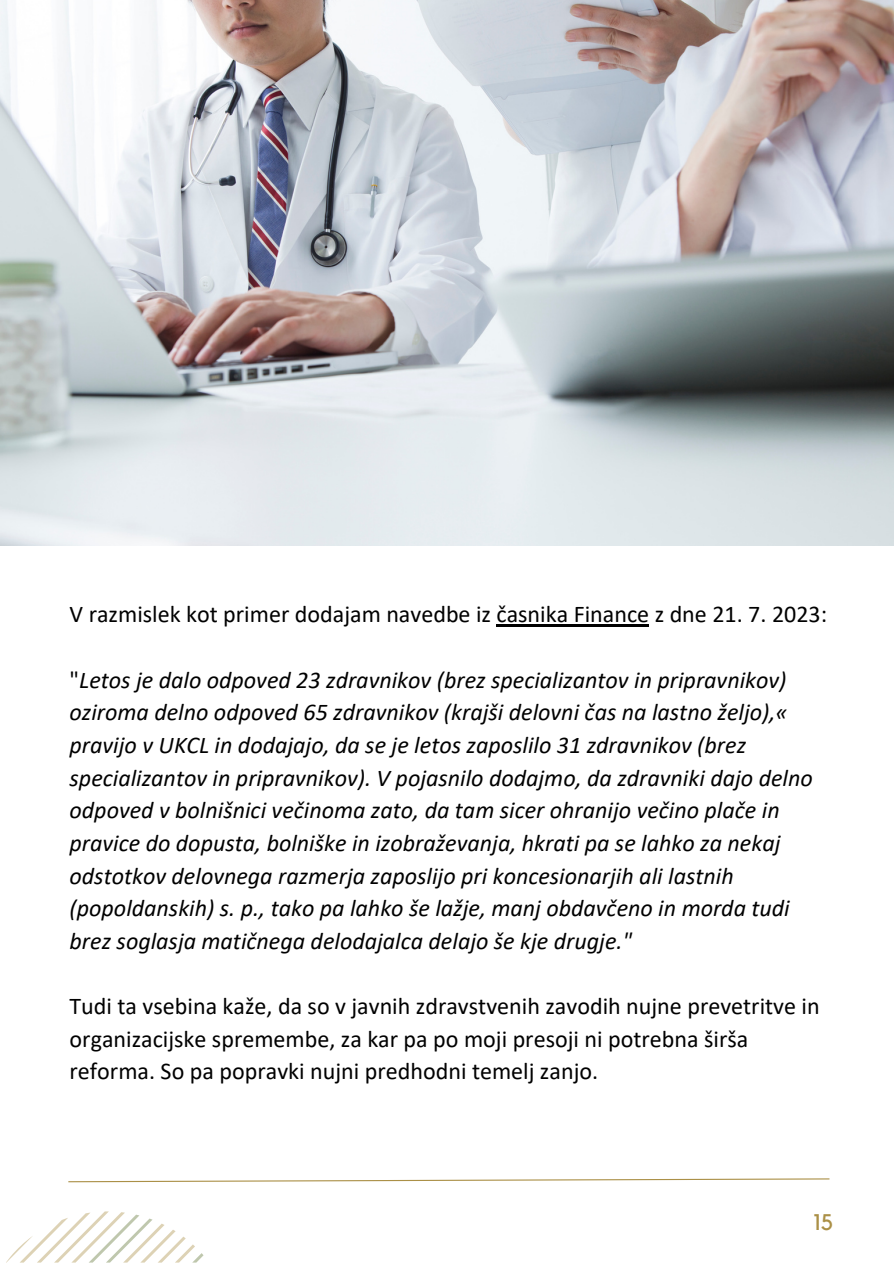
<style>
.page{position:relative;width:894px;height:1264px;background:#fff}
.page>*{position:absolute;margin:0;border:0;box-sizing:border-box;transform-origin:0 0}
.t1{font:italic 24px/32.7px "Calibri";color:#000}
.t2{font:24px/32.7px "Calibri";color:#000}
.t3{font:22.5px "Kollektif";color:#ab9047}
.s1{font-style:normal}
</style>
<div class="page">
<svg style="left:68px;top:1178px;width:762px;height:4px"></svg>
<img style="left:0;top:0;width:893px;height:546px">
<hr style="left:496px;top:624px;width:153px;height:3px;background:#000">
<svg style="left:6px;top:1211px;width:197px;height:51px"></svg>
<p class="t2" style="left:70px;top:600px;width:759px">V razmislek kot primer dodajam navedbe iz časnika Finance z dne 21. 7. 2023:</p>
<p class="t1" style="left:70px;top:665px;width:744px"><span class="s1">"</span>Letos je dalo odpoved 23 zdravnikov (brez specializantov in pripravnikov) oziroma delno odpoved 65 zdravnikov (krajši delovni čas na lastno željo),« pravijo v UKCL in dodajajo, da se je letos zaposlilo 31 zdravnikov (brez specializantov in pripravnikov). V pojasnilo dodajmo, da zdravniki dajo delno odpoved v bolnišnici večinoma zato, da tam sicer ohranijo večino plače in pravice do dopusta, bolniške in izobraževanja, hkrati pa se lahko za nekaj odstotkov delovnega razmerja zaposlijo pri koncesionarjih ali lastnih (popoldanskih) s. p., tako pa lahko še lažje, manj obdavčeno in morda tudi brez soglasja matičnega delodajalca delajo še kje drugje."</p>
<p class="t2" style="left:70px;top:991px;width:751px">Tudi ta vsebina kaže, da so v javnih zdravstvenih zavodih nujne prevetritve in organizacijske spremembe, za kar pa po moji presoji ni potrebna širša reforma. So pa popravki nujni predhodni temelj zanjo.</p>
<p class="t3" style="left:813px;top:1211px;width:21px">15</p>
</div>
